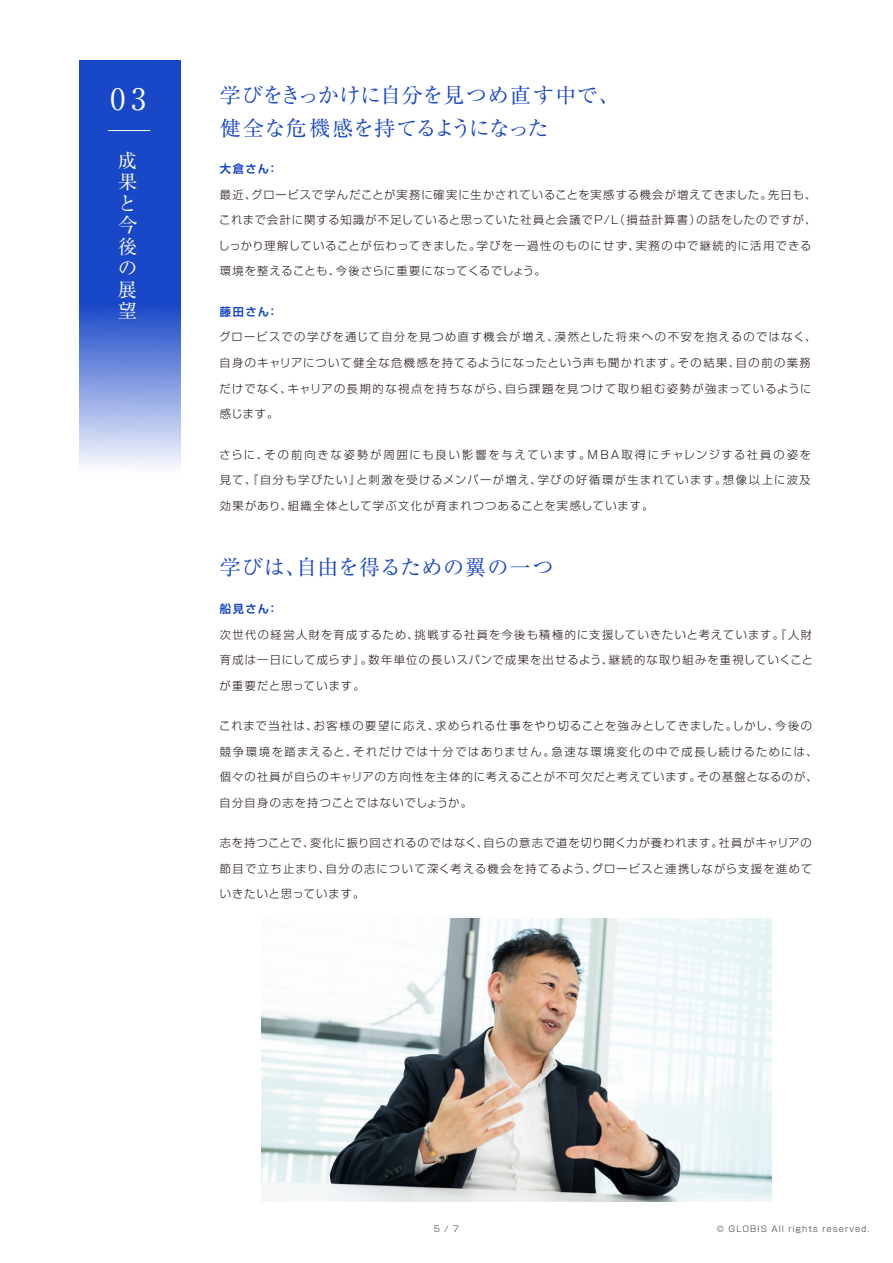
<style>
.page{position:relative;width:893px;height:1263px;background:#fff}
.page>*{position:absolute;margin:0;border:0;box-sizing:border-box;transform-origin:0 0}
.t1{font:29.55px "Ryumin Pro";color:#fff}
.t2{font:21px/33px "Ryumin Pro";letter-spacing:.015em;color:#1847c7}
.t3{font:19.5px/21.5px "Ryumin Pro";color:#fff}
.t4{font:300 11.25px "Shin Go Pro";letter-spacing:.105em;color:#231815}
.t5{font:300 11.25px "Shin Go Pro";letter-spacing:.085em;color:#231815}
.t6{font:300 11.25px "Shin Go Pro";letter-spacing:.13em;color:#231815}
.t7{font:300 11.25px "Shin Go Pro";letter-spacing:.075em;color:#231815}
.t8{font:300 11.25px "Shin Go Pro";letter-spacing:.14em;color:#231815}
.t9{font:300 11.25px "Shin Go Pro";letter-spacing:.16em;color:#231815}
.t10{font:300 11.25px "Shin Go Pro";letter-spacing:.05em;color:#231815}
.t11{font:700 11.25px "Shin Go Pro De";letter-spacing:.12em;color:#1847c7}
.t12{font:300 11.25px "Shin Go Pro";letter-spacing:.08em;color:#231815}
.t13{font:300 8.25px "Shin Go Pro";letter-spacing:.12em;color:#3e3a39}
</style>
<div class="page">
<svg style="left:79px;top:61px;width:101px;height:407px;background:#446ad1"></svg>
<hr style="left:108px;top:130px;width:42px;height:1px;background:#fff">
<img style="left:261px;top:918px;width:510px;height:284px">
<h1 class="t1" style="left:110px;top:76px;width:37px">03</h1>
<h3 class="t3" style="left:118px;top:148px;width:21px">成果と今後の展望</h3>
<h2 class="t2" style="left:220px;top:77px;width:401px">学びをきっかけに自分を見つめ直す中で、健全な危機感を持てるようになった</h2>
<p class="t11" style="left:220px;top:160px;width:60px">大倉さん：</p>
<p class="t5" style="left:220px;top:185px;width:598px">最近、グロービスで学んだことが実務に確実に生かされていることを実感する機会が増えてきました。先日も、</p>
<p class="t4" style="left:219px;top:211px;width:599px">これまで会計に関する知識が不足していると思っていた社員と会議でP/L（損益計算書）の話をしたのですが、</p>
<p class="t4" style="left:218px;top:236px;width:594px">しっかり理解していることが伝わってきました。学びを一過性のものにせず、実務の中で継続的に活用できる</p>
<p class="t10" style="left:220px;top:262px;width:328px">環境を整えることも、今後さらに重要になってくるでしょう。</p>
<p class="t11" style="left:220px;top:302px;width:60px">藤田さん：</p>
<p class="t6" style="left:219px;top:328px;width:599px">グロービスでの学びを通じて自分を見つめ直す機会が増え、漠然とした将来への不安を抱えるのではなく、</p>
<p class="t4" style="left:220px;top:353px;width:593px">自身のキャリアについて健全な危機感を持てるようになったという声も聞かれます。その結果、目の前の業務</p>
<p class="t4" style="left:220px;top:379px;width:593px">だけでなく、キャリアの長期的な視点を持ちながら、自ら課題を見つけて取り組む姿勢が強まっているように</p>
<p class="t4" style="left:220px;top:404px;width:60px">感じます。</p>
<p class="t9" style="left:219px;top:445px;width:593px">さらに、その前向きな姿勢が周囲にも良い影響を与えています。MBA取得にチャレンジする社員の姿を</p>
<p class="t6" style="left:220px;top:470px;width:593px">見て、『自分も学びたい』と刺激を受けるメンバーが増え、学びの好循環が生まれています。想像以上に波及</p>
<p class="t4" style="left:220px;top:496px;width:435px">効果があり、組織全体として学ぶ文化が育まれつつあることを実感しています。</p>
<h2 class="t2" style="left:220px;top:549px;width:335px">学びは、自由を得るための翼の一つ</h2>
<p class="t11" style="left:220px;top:599px;width:60px">船見さん：</p>
<p class="t4" style="left:220px;top:625px;width:594px">次世代の経営人財を育成するため、挑戦する社員を今後も積極的に支援していきたいと考えています。『人財</p>
<p class="t4" style="left:220px;top:650px;width:595px">育成は一日にして成らず』。数年単位の長いスパンで成果を出せるよう、継続的な取り組みを重視していくこと</p>
<p class="t5" style="left:220px;top:676px;width:147px">が重要だと思っています。</p>
<p class="t4" style="left:219px;top:716px;width:594px">これまで当社は、お客様の要望に応え、求められる仕事をやり切ることを強みとしてきました。しかし、今後の</p>
<p class="t8" style="left:220px;top:742px;width:599px">競争環境を踏まえると、それだけでは十分ではありません。急速な環境変化の中で成長し続けるためには、</p>
<p class="t5" style="left:220px;top:767px;width:599px">個々の社員が自らのキャリアの方向性を主体的に考えることが不可欠だと考えています。その基盤となるのが、</p>
<p class="t4" style="left:220px;top:793px;width:254px">自分自身の志を持つことではないでしょうか。</p>
<p class="t7" style="left:220px;top:833px;width:594px">志を持つことで、変化に振り回されるのではなく、自らの意志で道を切り開く力が養われます。社員がキャリアの</p>
<p class="t4" style="left:220px;top:859px;width:594px">節目で立ち止まり、自分の志について深く考える機会を持てるよう、グロービスと連携しながら支援を進めて</p>
<p class="t12" style="left:220px;top:884px;width:146px">いきたいと思っています。</p>
<p class="t13" style="left:434px;top:1222px;width:27px">5 / 7</p>
<p class="t13" style="left:717px;top:1222px;width:154px">© GLOBIS All rights reserved.</p>
</div>
